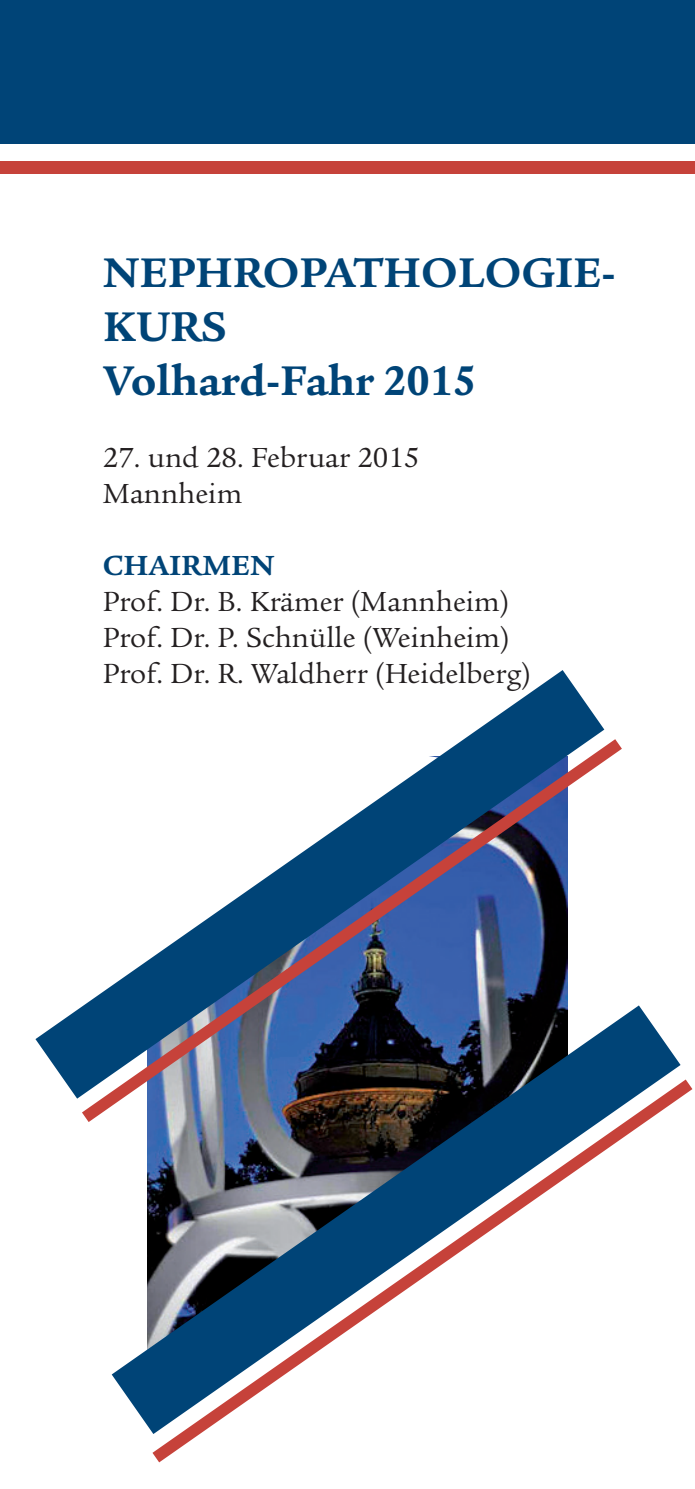
<style>
.page{position:relative;width:695px;height:1489px;background:#fff}
.page>*{position:absolute;margin:0;border:0;box-sizing:border-box;transform-origin:0 0}
.t1{font:700 45px/54px "Legacy Serif ITC Std";color:#047}
.t2{font:30px/36px "Legacy Serif ITC Std";color:#231f20}
.t3{font:700 30px "Legacy Serif ITC Std";color:#047}
</style>
<div class="page">
<div style="left:0;top:0;width:694px;height:144px;background:#047"></div>
<div style="left:0;top:161px;width:694px;height:13px;background:#c6423a"></div>
<svg style="left:112px;top:1005px;width:568px;height:428px"></svg>
<svg style="left:35px;top:670px;width:569px;height:428px"></svg>
<h1 class="t1" style="left:103px;top:246px;width:514px">NEPHROPATHOLOGIE-<br>KURS<br>Volhard-Fahr 2015</h1>
<p class="t2" style="left:103px;top:440px;width:318px">27. und 28. Februar 2015<br>Mannheim</p>
<p class="t3" style="left:103px;top:548px;width:173px">CHAIRMEN</p>
<p class="t2" style="left:103px;top:584px;width:429px">Prof. Dr. B. Krämer (Mannheim)<br>Prof. Dr. P. Schnülle (Weinheim)<br>Prof. Dr. R. Waldherr (Heidelberg)</p>
</div>
